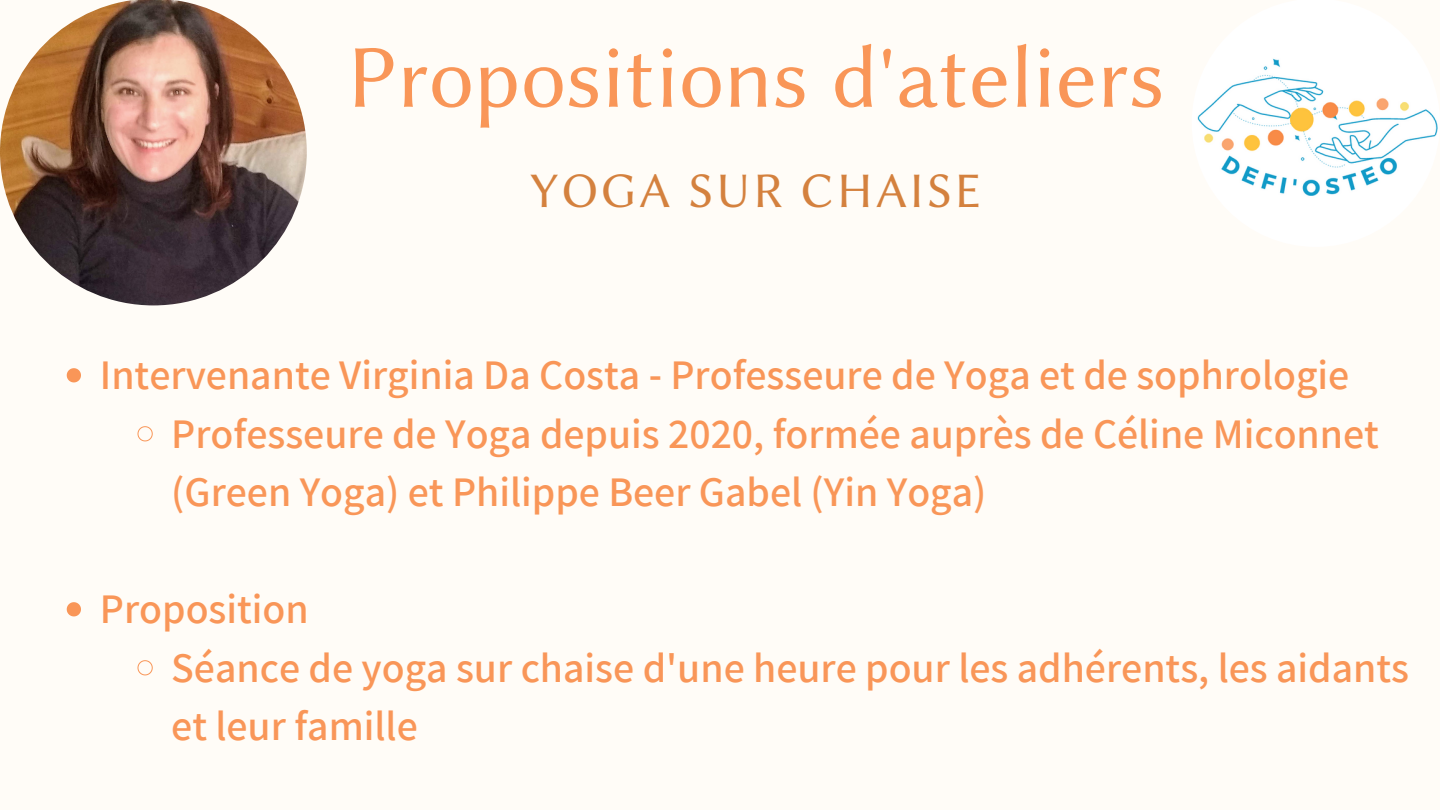
<style>
.page{position:relative;width:1440px;height:810px;background:#fffcf7}
.page>*{position:absolute;margin:0;border:0;box-sizing:border-box;transform-origin:0 0}
.t1{font:90px "Lin Biolinum O";color:#f99658}
.t2{font:50px "Lin Biolinum O";letter-spacing:.05em;color:#d4813e}
.t3{font:600 42px/58.5px "Assistant";color:#f99658}
</style>
<div class="page">
<img style="left:1197px;top:58px;width:241px;height:138px">
<img style="left:0;top:0;width:307px;height:305px">
<svg style="left:67px;top:368px;width:14px;height:14px"></svg>
<svg style="left:137px;top:426px;width:16px;height:16px"></svg>
<svg style="left:67px;top:602px;width:14px;height:14px"></svg>
<svg style="left:137px;top:660px;width:16px;height:16px"></svg>
<h1 class="t1" style="left:347px;top:26px;width:819px">Propositions d'ateliers</h1>
<p class="t2" style="left:530px;top:163px;width:453px">YOGA SUR CHAISE</p>
<p class="t3" style="left:171px;top:345px;width:1209px;text-indent:-71px">Intervenante Virginia Da Costa - Professeure de Yoga et de sophrologie<br>Professeure de Yoga depuis 2020, formée auprès de Céline Miconnet (Green Yoga) et Philippe Beer Gabel (Yin Yoga)</p>
<p class="t3" style="left:171px;top:579px;width:1239px;text-indent:-71px">Proposition<br>Séance de yoga sur chaise d'une heure pour les adhérents, les aidants et leur famille</p>
</div>
